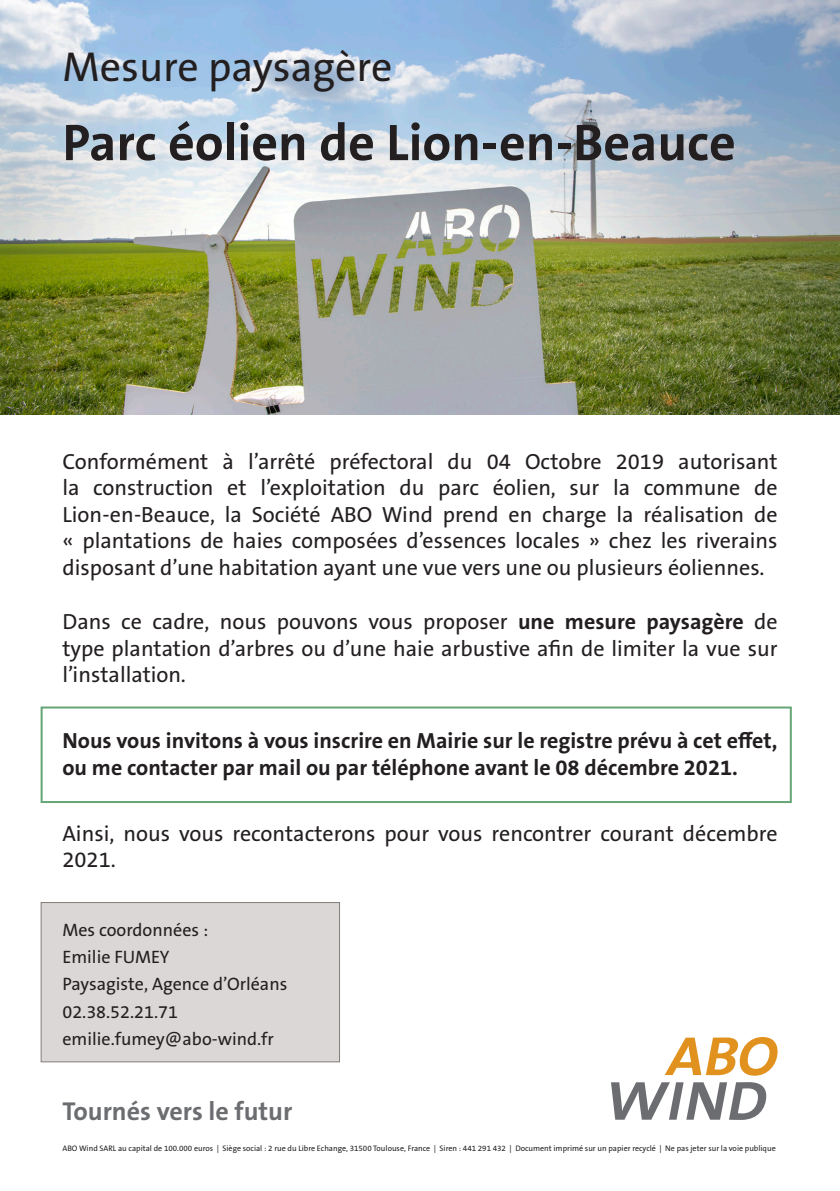
<style>
.page{position:relative;width:840px;height:1191px;background:#fff}
.page>*{position:absolute;margin:0;border:0;box-sizing:border-box;transform-origin:0 0}
.t1{font:700 52px "The Sans B W7";color:#231f20}
.t2{font:42px "The Sans B W5 Plain";color:#231f20}
.t3{font:700 26px "The Sans B W7";color:#6c6d70}
.t4{font:22px/26.4px "The Sans B W5 Plain";color:#231f20;text-align:justify}
.t5{font:700 22px/26.4px "The Sans B W7";color:#231f20}
.t6{font:18px "The Sans B W5 Plain";color:#231f20}
.t7{font:8px "The Sans B W5 Plain";color:#231f20}
.s1{font-family:"The Sans B W7";font-weight:700}
</style>
<div class="page">
<img style="left:0;top:0;width:839px;height:414px">
<div style="left:41px;top:902px;width:299px;height:160px;background:#dad7d6;border:1px solid #837d79"></div>
<div style="left:41px;top:706px;width:750px;height:97px;border:2px solid #64a676"></div>
<svg style="left:611px;top:1082px;width:154px;height:38px"></svg>
<svg style="left:664px;top:1037px;width:113px;height:38px"></svg>
<p class="t2" style="left:62px;top:40px;width:331px">Mesure paysagère</p>
<p class="t1" style="left:62px;top:109px;width:674px">Parc éolien de Lion-en-Beauce</p>
<p class="t4" style="left:62px;top:448px;width:716px">Conformément à l’arrêté préfectoral du 04 Octobre 2019 autorisant la construction et l’exploitation du parc éolien, sur la commune de Lion-en-Beauce, la Société ABO Wind prend en charge la réalisation de « plantations de haies composées d’essences locales » chez les riverains disposant d’une habitation ayant une vue vers une ou plusieurs éoliennes.</p>
<p class="t4" style="left:62px;top:609px;width:716px">Dans ce cadre, nous pouvons vous proposer <span class="s1">une mesure paysagère</span> de type plantation d’arbres ou d’une haie arbustive afin de limiter la vue sur l’installation.</p>
<p class="t5" style="left:62px;top:728px;width:716px">Nous vous invitons à vous inscrire en Mairie sur le registre prévu à cet effet, ou me contacter par mail ou par téléphone avant le 08 décembre 2021.</p>
<p class="t4" style="left:62px;top:820px;width:716px">Ainsi, nous vous recontacterons pour vous rencontrer courant décembre<br>2021.</p>
<p class="t6" style="left:62px;top:918px;width:147px">Mes coordonnées :</p>
<p class="t6" style="left:62px;top:945px;width:108px">Emilie FUMEY</p>
<p class="t6" style="left:62px;top:972px;width:226px">Paysagiste, Agence d’Orléans</p>
<p class="t6" style="left:62px;top:1000px;width:117px">02.38.52.21.71</p>
<p class="t6" style="left:62px;top:1027px;width:213px">emilie.fumey@abo-wind.fr</p>
<p class="t3" style="left:62px;top:1094px;width:231px">Tournés vers le futur</p>
<p class="t7" style="left:62px;top:1143px;width:714px">ABO Wind SARL au capital de 100.000 euros | Siège social : 2 rue du Libre Echange, 31500 Toulouse, France | Siren : 441 291 432 | Document imprimé sur un papier recyclé | Ne pas jeter sur la voie publique</p>
</div>
